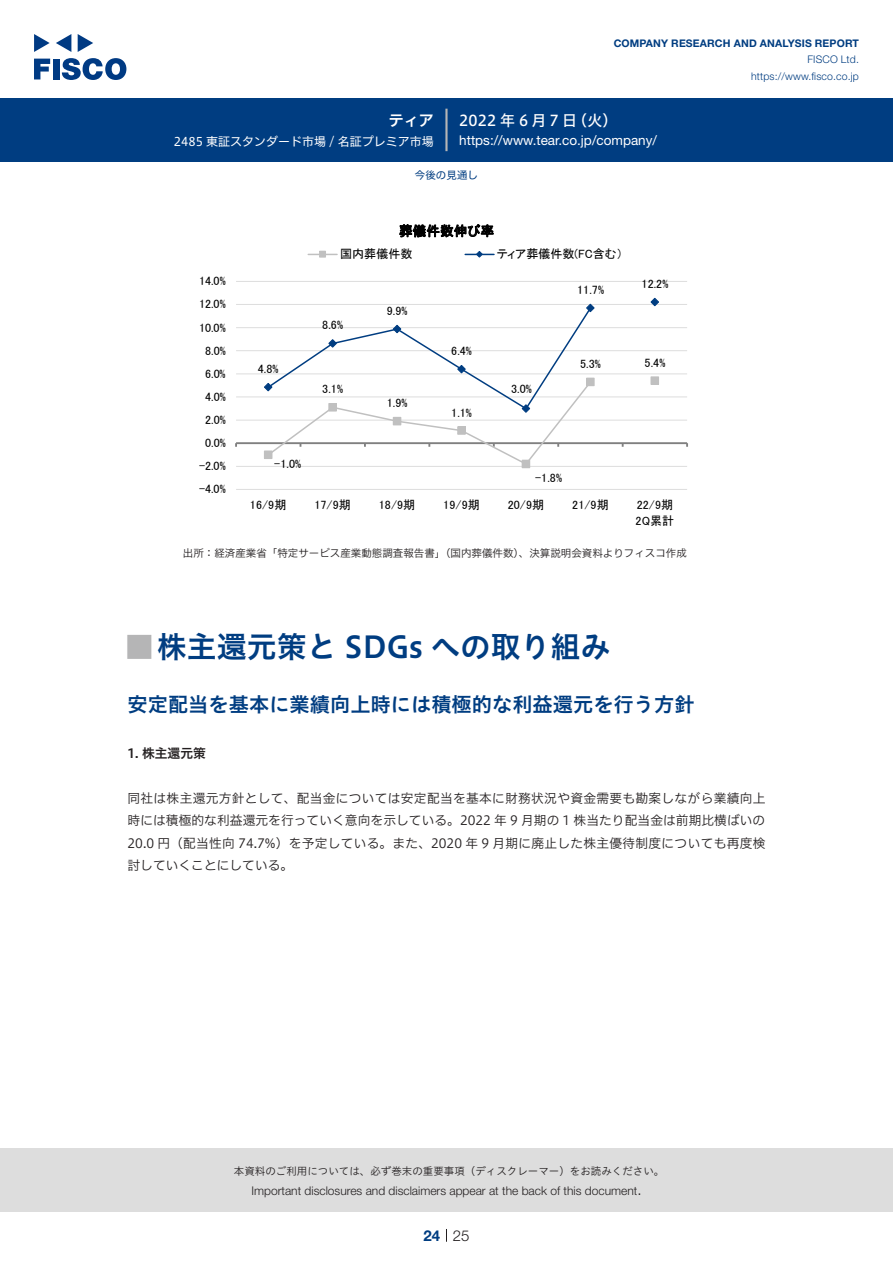
<style>
.page{position:relative;width:893px;height:1263px;background:#fff}
.page>*{position:absolute;margin:0;border:0;box-sizing:border-box;transform-origin:0 0}
.t1{font:30px "Hiragino UD Sans Std N W6";color:#003d81}
.t2{font:24px "Hiragino UD Sans Std N W6";color:#b5b5b6}
.t3{font:20.25px "Hiragino UD Sans Std W6";color:#003d81}
.t4{font:15px "Hiragino UD Sans F Std N W5";letter-spacing:.21em;color:#fff}
.t5{font:300 15px "Helvetica Neue LT Std";color:#231f20}
.t6{font:15px "Hiragino UD Sans F Std N W6";color:#fff}
.t7{font:700 15px "Helvetica Neue LT Std";color:#003d81}
.t8{font:13.5px "Helvetica Neue LT Std";color:#fff}
.t9{font:13.5px "MS P Gothic";letter-spacing:.015em;color:#000}
.t10{font:12.75px/22.5px "Hiragino UD Sans F Std N W3";letter-spacing:.02em;color:#231f20;text-align:justify}
.t11{font:12.75px "Hiragino UD Sans F Std N W6";color:#231f20}
.t12{font:12.15px "MS P Gothic";color:#000}
.t13{font:12px "MS P Gothic";letter-spacing:.005em;color:#000}
.t14{font:300 12px "Helvetica Neue LT Std";color:#231f20}
.t15{font:12px "Hiragino UD Sans F Std N W4";color:#fff}
.t16{font:10.5px "Hiragino UD Sans F Std N W3";color:#231f20}
.t17{font:10.5px "Hiragino UD Sans Std W3";color:#231f20}
.t18{font:700 10.5px "Helvetica Neue LT Std";letter-spacing:.015em;color:#003d81}
.t19{font:300 10.5px/16.5px "Helvetica Neue LT Std";letter-spacing:.015em;color:#003d81;text-align:right}
.t20{font:10.5px "Hiragino UD Sans F Std N W4";color:#003d81}
</style>
<div class="page">
<div style="left:0;top:1148px;width:893px;height:64px;background:#ddd"></div>
<svg style="left:34px;top:59px;width:16px;height:20px"></svg>
<div style="left:53px;top:59px;width:6px;height:20px;background:#003a83"></div>
<svg style="left:62px;top:58px;width:64px;height:22px"></svg>
<svg style="left:34px;top:34px;width:16px;height:18px"></svg>
<svg style="left:78px;top:34px;width:15px;height:18px"></svg>
<svg style="left:56px;top:34px;width:15px;height:18px"></svg>
<div style="left:0;top:98px;width:893px;height:64px;background:#003d81"></div>
<hr style="left:445px;top:109px;width:3px;height:42px;background:#b5b5b6">
<svg style="left:446px;top:1229px;width:1px;height:13px"></svg>
<hr style="left:236px;top:489px;width:451px;height:1px;background:#ddd">
<hr style="left:236px;top:466px;width:451px;height:1px;background:#ddd">
<hr style="left:236px;top:420px;width:451px;height:1px;background:#ddd">
<hr style="left:236px;top:397px;width:451px;height:1px;background:#ddd">
<hr style="left:236px;top:373px;width:451px;height:1px;background:#ddd">
<hr style="left:236px;top:350px;width:451px;height:1px;background:#ddd">
<hr style="left:236px;top:327px;width:451px;height:1px;background:#ddd">
<hr style="left:236px;top:304px;width:451px;height:1px;background:#ddd">
<hr style="left:236px;top:281px;width:451px;height:1px;background:#ddd">
<hr style="left:236px;top:442px;width:451px;height:2px;background:#808080">
<div style="left:522px;top:460px;width:8px;height:8px;border:1px solid #c0c0c0"></div>
<div style="left:651px;top:377px;width:8px;height:7px;background:#c0c0c0"></div>
<div style="left:651px;top:376px;width:8px;height:9px;border:1px solid #c0c0c0"></div>
<svg style="left:263px;top:303px;width:332px;height:163px"></svg>
<svg style="left:650px;top:297px;width:9px;height:10px"></svg>
<svg style="left:308px;top:253px;width:29px;height:3px"></svg>
<div style="left:319px;top:251px;width:7px;height:6px;border:1px solid #c0c0c0"></div>
<svg style="left:465px;top:251px;width:29px;height:7px"></svg>
<p class="t6" style="left:389px;top:109px;width:46px">ティア</p>
<p class="t15" style="left:174px;top:132px;width:261px">2485 東証スタンダード市場 / 名証プレミア市場</p>
<p class="t18" style="left:614px;top:37px;width:247px">COMPANY RESEARCH AND ANALYSIS REPORT</p>
<p class="t19" style="left:751px;top:51px;width:109px">FISCO Ltd. https://www.fisco.co j p.</p>
<p class="t4" style="left:459px;top:109px;width:119px">2022年6月7日</p>
<p class="t4" style="left:572px;top:109px;width:47px">（火(</p>
<p class="t8" style="left:459px;top:132px;width:199px">https://www.tear.co j p. /company/</p>
<p class="t20" style="left:415px;top:167px;width:64px">今後の見通し</p>
<p class="t9" style="left:399px;top:224px;width:96px">葬儀件数伸び率</p>
<p class="t13" style="left:199px;top:275px;width:28px">14.0%</p>
<p class="t13" style="left:199px;top:298px;width:28px">12.0%</p>
<p class="t13" style="left:199px;top:321px;width:28px">10.0%</p>
<p class="t13" style="left:205px;top:344px;width:22px">8.0%</p>
<p class="t12" style="left:205px;top:367px;width:22px">6.0%</p>
<p class="t13" style="left:205px;top:391px;width:22px">4.0%</p>
<p class="t13" style="left:205px;top:414px;width:22px">2.0%</p>
<p class="t13" style="left:205px;top:437px;width:22px">0.0%</p>
<p class="t13" style="left:199px;top:460px;width:28px">-2.0%</p>
<p class="t13" style="left:199px;top:483px;width:28px">-4.0%</p>
<p class="t13" style="left:258px;top:363px;width:22px">4.8%</p>
<p class="t13" style="left:340px;top:248px;width:74px">国内葬儀件数</p>
<p class="t12" style="left:322px;top:319px;width:22px">8.6%</p>
<p class="t13" style="left:322px;top:383px;width:22px">3.1%</p>
<p class="t13" style="left:387px;top:305px;width:22px">9.9%</p>
<p class="t13" style="left:387px;top:397px;width:22px">1.9%</p>
<p class="t13" style="left:274px;top:457px;width:28px">-1.0%</p>
<p class="t13" style="left:250px;top:499px;width:38px">16/9期</p>
<p class="t13" style="left:314px;top:499px;width:38px">17/9期</p>
<p class="t13" style="left:379px;top:499px;width:38px">18/9期</p>
<p class="t13" style="left:451px;top:345px;width:22px">6.4%</p>
<p class="t13" style="left:451px;top:406px;width:22px">1.1%</p>
<p class="t13" style="left:497px;top:248px;width:127px">ティア葬儀件数(FC含む(</p>
<p class="t12" style="left:577px;top:283px;width:28px">11.7%</p>
<p class="t13" style="left:642px;top:278px;width:28px">12.2%</p>
<p class="t13" style="left:511px;top:383px;width:22px">3.0%</p>
<p class="t13" style="left:580px;top:358px;width:22px">5.3%</p>
<p class="t12" style="left:645px;top:356px;width:22px">5.4%</p>
<p class="t13" style="left:443px;top:499px;width:38px">19/9期</p>
<p class="t13" style="left:535px;top:471px;width:28px">-1.8%</p>
<p class="t13" style="left:508px;top:499px;width:38px">20/9期</p>
<p class="t13" style="left:572px;top:499px;width:38px">21/9期</p>
<p class="t13" style="left:637px;top:499px;width:38px">22/9期</p>
<p class="t13" style="left:636px;top:514px;width:40px">2Q累計</p>
<p class="t16" style="left:183px;top:545px;width:505px">出所：経済産業省「特定サービス産業動態調査報告書」（国内葬儀件数）、決算説明会資料よりフィスコ作成</p>
<h1 class="t1" style="left:157px;top:624px;width:455px">株主還元策と SDGs への取り組み</h1>
<h2 class="t2" style="left:128px;top:628px;width:25px">█</h2>
<h3 class="t3" style="left:128px;top:689px;width:568px">安定配当を基本に業績向上時には積極的な利益還元を行う方針</h3>
<p class="t11" style="left:128px;top:743px;width:80px">1. 株主還元策</p>
<p class="t10" style="left:128px;top:786px;width:639px">同社は株主還元方針として、配当金については安定配当を基本に財務状況や資金需要も勘案しながら業績向上時には積極的な利益還元を行っていく意向を示している。2022 年 9 月期の 1 株当たり配当金は前期比横ばいの20.0 円（配当性向 74.7%）を予定している。また、2020 年 9 月期に廃止した株主優待制度についても再度検討していくことにしている。</p>
<p class="t17" style="left:234px;top:1163px;width:432px">本資料のご利用については、必ず巻末の重要事項（ディスクレーマー）をお読みください。</p>
<p class="t5" style="left:637px;top:1180px;width:6px">.</p>
<p class="t14" style="left:251px;top:1183px;width:387px">Important disclosures and disclaimers appear at the back of this document</p>
<p class="t7" style="left:423px;top:1226px;width:18px">24</p>
<p class="t5" style="left:453px;top:1226px;width:18px">25</p>
</div>
